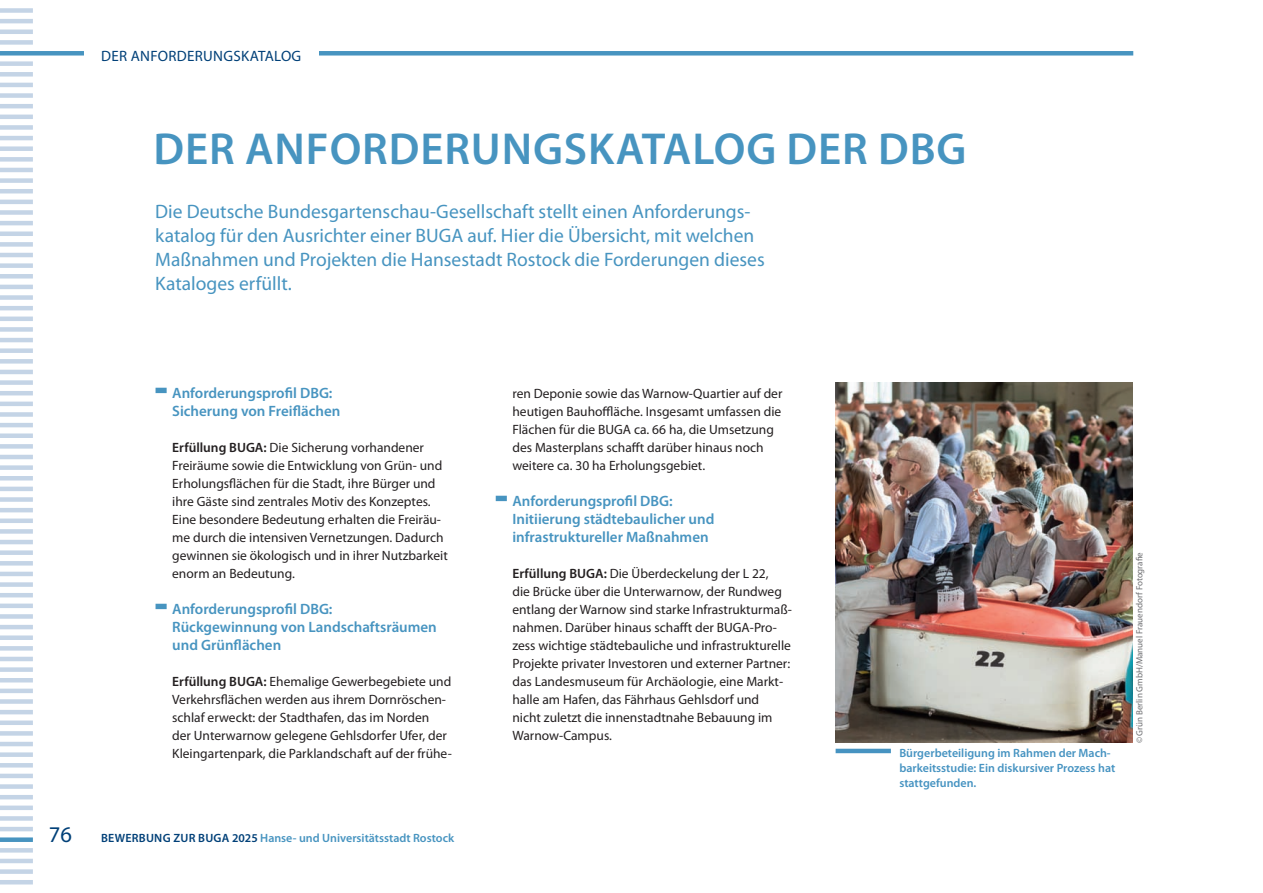
<style>
.page{position:relative;width:1263px;height:893px;background:#fff}
.page>*{position:absolute;margin:0;border:0;box-sizing:border-box;transform-origin:0 0}
.t1{font:600 45px "Myriad Pro";letter-spacing:.02em;color:#4794c0}
.t2{font:22.5px "Myriad Pro";color:#014078}
.t3{font:19.5px/24px "Myriad Pro";color:#4794c0}
.t4{font:600 15px/18px "Myriad Pro";color:#4794c0}
.t5{font:15px "Myriad Pro";letter-spacing:.02em;color:#014078}
.t6{font:13.5px/18px "Myriad Pro";color:#231f20}
.t7{font:600 12px/15px "Myriad Pro";color:#4693c1}
.t8{font:600 12px "Myriad Pro";color:#4794c0}
.t9{font:9px "Myriad Pro";color:#6c6d70}
.s1{font-weight:400}
.s2{font-weight:600}
.s3{color:#014078}
</style>
<div class="page">
<div style="left:183px;top:51px;width:948px;height:5px;background:#4794c0"></div>
<div style="left:0;top:51px;width:82px;height:5px;background:#4794c0"></div>
<div style="left:0;top:837px;width:31px;height:5px;background:#4794c0"></div>
<hr style="left:0;top:827px;width:31px;height:4px;background:#c4d4e6">
<div style="left:0;top:816px;width:31px;height:5px;background:#c4d4e6"></div>
<hr style="left:0;top:806px;width:31px;height:4px;background:#c4d4e6">
<hr style="left:0;top:795px;width:31px;height:4px;background:#c4d4e6">
<div style="left:0;top:784px;width:31px;height:5px;background:#c4d4e6"></div>
<hr style="left:0;top:774px;width:31px;height:4px;background:#c4d4e6">
<hr style="left:0;top:763px;width:31px;height:4px;background:#c4d4e6">
<div style="left:0;top:752px;width:31px;height:5px;background:#c4d4e6"></div>
<hr style="left:0;top:742px;width:31px;height:4px;background:#c4d4e6">
<div style="left:0;top:731px;width:31px;height:5px;background:#c4d4e6"></div>
<div style="left:0;top:720px;width:31px;height:5px;background:#c4d4e6"></div>
<hr style="left:0;top:710px;width:31px;height:4px;background:#c4d4e6">
<div style="left:0;top:699px;width:31px;height:5px;background:#c4d4e6"></div>
<hr style="left:0;top:689px;width:31px;height:4px;background:#c4d4e6">
<hr style="left:0;top:678px;width:31px;height:4px;background:#c4d4e6">
<div style="left:0;top:667px;width:31px;height:5px;background:#c4d4e6"></div>
<hr style="left:0;top:657px;width:31px;height:4px;background:#c4d4e6">
<div style="left:0;top:646px;width:31px;height:5px;background:#c4d4e6"></div>
<div style="left:0;top:635px;width:31px;height:5px;background:#c4d4e6"></div>
<hr style="left:0;top:625px;width:31px;height:4px;background:#c4d4e6">
<div style="left:0;top:614px;width:31px;height:5px;background:#c4d4e6"></div>
<hr style="left:0;top:604px;width:31px;height:4px;background:#c4d4e6">
<hr style="left:0;top:593px;width:31px;height:4px;background:#c4d4e6">
<div style="left:0;top:582px;width:31px;height:5px;background:#c4d4e6"></div>
<hr style="left:0;top:572px;width:31px;height:4px;background:#c4d4e6">
<div style="left:0;top:561px;width:31px;height:5px;background:#c4d4e6"></div>
<div style="left:0;top:550px;width:31px;height:5px;background:#c4d4e6"></div>
<hr style="left:0;top:540px;width:31px;height:4px;background:#c4d4e6">
<div style="left:0;top:529px;width:31px;height:5px;background:#c4d4e6"></div>
<div style="left:0;top:518px;width:31px;height:5px;background:#c4d4e6"></div>
<hr style="left:0;top:508px;width:31px;height:4px;background:#c4d4e6">
<div style="left:0;top:497px;width:31px;height:5px;background:#c4d4e6"></div>
<hr style="left:0;top:487px;width:31px;height:4px;background:#c4d4e6">
<hr style="left:0;top:476px;width:31px;height:4px;background:#c4d4e6">
<div style="left:0;top:465px;width:31px;height:5px;background:#c4d4e6"></div>
<hr style="left:0;top:455px;width:31px;height:4px;background:#c4d4e6">
<div style="left:0;top:444px;width:31px;height:5px;background:#c4d4e6"></div>
<div style="left:0;top:433px;width:31px;height:5px;background:#c4d4e6"></div>
<hr style="left:0;top:423px;width:31px;height:4px;background:#c4d4e6">
<div style="left:0;top:412px;width:31px;height:5px;background:#c4d4e6"></div>
<hr style="left:0;top:402px;width:31px;height:4px;background:#c4d4e6">
<hr style="left:0;top:391px;width:31px;height:4px;background:#c4d4e6">
<div style="left:0;top:380px;width:31px;height:5px;background:#c4d4e6"></div>
<hr style="left:0;top:370px;width:31px;height:4px;background:#c4d4e6">
<div style="left:0;top:359px;width:31px;height:5px;background:#c4d4e6"></div>
<div style="left:0;top:348px;width:31px;height:5px;background:#c4d4e6"></div>
<hr style="left:0;top:338px;width:31px;height:4px;background:#c4d4e6">
<div style="left:0;top:327px;width:31px;height:5px;background:#c4d4e6"></div>
<hr style="left:0;top:317px;width:31px;height:4px;background:#c4d4e6">
<hr style="left:0;top:306px;width:31px;height:4px;background:#c4d4e6">
<div style="left:0;top:295px;width:31px;height:5px;background:#c4d4e6"></div>
<hr style="left:0;top:285px;width:31px;height:4px;background:#c4d4e6">
<div style="left:0;top:274px;width:31px;height:5px;background:#c4d4e6"></div>
<div style="left:0;top:263px;width:31px;height:5px;background:#c4d4e6"></div>
<hr style="left:0;top:253px;width:31px;height:4px;background:#c4d4e6">
<div style="left:0;top:242px;width:31px;height:5px;background:#c4d4e6"></div>
<div style="left:0;top:231px;width:31px;height:5px;background:#c4d4e6"></div>
<hr style="left:0;top:221px;width:31px;height:4px;background:#c4d4e6">
<div style="left:0;top:210px;width:31px;height:5px;background:#c4d4e6"></div>
<hr style="left:0;top:200px;width:31px;height:4px;background:#c4d4e6">
<hr style="left:0;top:189px;width:31px;height:4px;background:#c4d4e6">
<div style="left:0;top:178px;width:31px;height:5px;background:#c4d4e6"></div>
<hr style="left:0;top:168px;width:31px;height:4px;background:#c4d4e6">
<div style="left:0;top:157px;width:31px;height:5px;background:#c4d4e6"></div>
<div style="left:0;top:146px;width:31px;height:5px;background:#c4d4e6"></div>
<hr style="left:0;top:136px;width:31px;height:4px;background:#c4d4e6">
<div style="left:0;top:125px;width:31px;height:5px;background:#c4d4e6"></div>
<hr style="left:0;top:115px;width:31px;height:4px;background:#c4d4e6">
<hr style="left:0;top:104px;width:31px;height:4px;background:#c4d4e6">
<div style="left:0;top:93px;width:31px;height:5px;background:#c4d4e6"></div>
<hr style="left:0;top:83px;width:31px;height:4px;background:#c4d4e6">
<div style="left:0;top:72px;width:31px;height:5px;background:#c4d4e6"></div>
<div style="left:0;top:61px;width:31px;height:5px;background:#c4d4e6"></div>
<hr style="left:0;top:880px;width:31px;height:4px;background:#c4d4e6">
<div style="left:0;top:869px;width:31px;height:5px;background:#c4d4e6"></div>
<hr style="left:0;top:859px;width:31px;height:4px;background:#c4d4e6">
<div style="left:0;top:848px;width:31px;height:5px;background:#c4d4e6"></div>
<div style="left:0;top:40px;width:31px;height:5px;background:#c4d4e6"></div>
<hr style="left:0;top:30px;width:31px;height:4px;background:#c4d4e6">
<hr style="left:0;top:19px;width:31px;height:4px;background:#c4d4e6">
<div style="left:0;top:8px;width:31px;height:5px;background:#c4d4e6"></div>
<div style="left:85px;top:48px;width:234px;height:20px;background:#fff"></div>
<img style="left:836px;top:383px;width:297px;height:360px">
<hr style="left:838px;top:749px;width:51px;height:4px;background:#4693c1">
<div style="left:496px;top:496px;width:11px;height:5px;border:4px solid #4794c0"></div>
<div style="left:156px;top:388px;width:11px;height:5px;border:4px solid #4794c0"></div>
<div style="left:156px;top:604px;width:11px;height:5px;border:4px solid #4794c0"></div>
<p class="t5" style="left:101px;top:47px;width:202px">DER ANFORDERUNGSKATALOG</p>
<p class="t5" style="left:101px;top:47px;width:142px">ZAHLEN UN FAKTEN</p>
<h1 class="t1" style="left:154px;top:120px;width:814px">DER ANFORDERUNGSKATALOG DER DBG</h1>
<p class="t3" style="left:155px;top:199px;width:611px">Die Deutsche Bundesgartenschau-Gesellschaft stellt einen Anforderungs&shy;katalog für den Ausrichter einer BUGA auf. Hier die Übersicht, mit welchen Maßnahmen und Projekten die Hansestadt Rostock die Forderungen dieses Kataloges erfüllt.</p>
<h2 class="t2" style="left:49px;top:820px;width:25px">76</h2>
<p class="t4" style="left:172px;top:383px;width:170px;text-indent:-15px"><span class="s1">Ŧ</span> Anforderungsprofil DBG:<br>Sicherung von Freiflächen</p>
<p class="t6" style="left:172px;top:438px;width:277px"><span class="s2">Erfüllung BUGA:</span> Die Sicherung vorhandener Freiräume sowie die Entwicklung von Grün- und Erholungsflächen für die Stadt, ihre Bürger und ihre Gäste sind zentrales Motiv des Konzeptes.<br>Eine besondere Bedeutung erhalten die Freiräu&shy;me durch die intensiven Vernetzungen. Dadurch gewinnen sie ökologisch und in ihrer Nutzbarkeit enorm an Bedeutung.</p>
<p class="t4" style="left:172px;top:599px;width:266px;text-indent:-15px"><span class="s1">Ŧ</span> Anforderungsprofil DBG:<br>Rückgewinnung von Landschaftsräumen und Grünflächen</p>
<p class="t6" style="left:172px;top:672px;width:281px"><span class="s2">Erfüllung BUGA:</span> Ehemalige Gewerbegebiete und Verkehrsflächen werden aus ihrem Dornröschen&shy;schlaf erweckt: der Stadthafen, das im Norden<br>der Unterwarnow gelegene Gehlsdorfer Ufer, der Kleingartenpark, die Parklandschaft auf der frühe-</p>
<p class="t8" style="left:101px;top:830px;width:355px"><span class="s3">BEWERBUNG ZUR BUGA 2025</span> Hanse- und Universitätsstadt Rostock</p>
<p class="t6" style="left:512px;top:384px;width:272px">ren Deponie sowie das Warnow-Quartier auf der heutigen Bauhoffläche. Insgesamt umfassen die Flächen für die BUGA ca. 66 ha, die Umsetzung des Masterplans schafft darüber hinaus noch weitere ca. 30 ha Erholungsgebiet.</p>
<p class="t4" style="left:512px;top:491px;width:204px;text-indent:-15px"><span class="s1">Ŧ</span> Anforderungsprofil DBG:<br>Initiierung städtebaulicher und infrastruktureller Maßnahmen</p>
<p class="t6" style="left:512px;top:564px;width:281px"><span class="s2">Erfüllung BUGA:</span> Die Überdeckelung der L 22,<br>die Brücke über die Unterwarnow, der Rundweg entlang der Warnow sind starke Infrastrukturmaß&shy;nahmen. Darüber hinaus schafft der BUGA-Pro&shy;zess wichtige städtebauliche und infrastrukturelle Projekte privater Investoren und externer Partner: das Landesmuseum für Archäologie, eine Markt&shy;halle am Hafen, das Fährhaus Gehlsdorf und<br>nicht zuletzt die innenstadtnahe Bebauung im Warnow-Campus.</p>
<p class="t7" style="left:899px;top:745px;width:217px">Bürgerbeteiligung im Rahmen der Mach&shy;barkeitsstudie: Ein diskursiver Prozess hat stattgefunden.</p>
<p class="t9" style="left:1134px;top:743px;width:192px;rotate:-90deg">©Grün Berlin GmbH/Manuel Frauendorf Fotografie</p>
</div>
